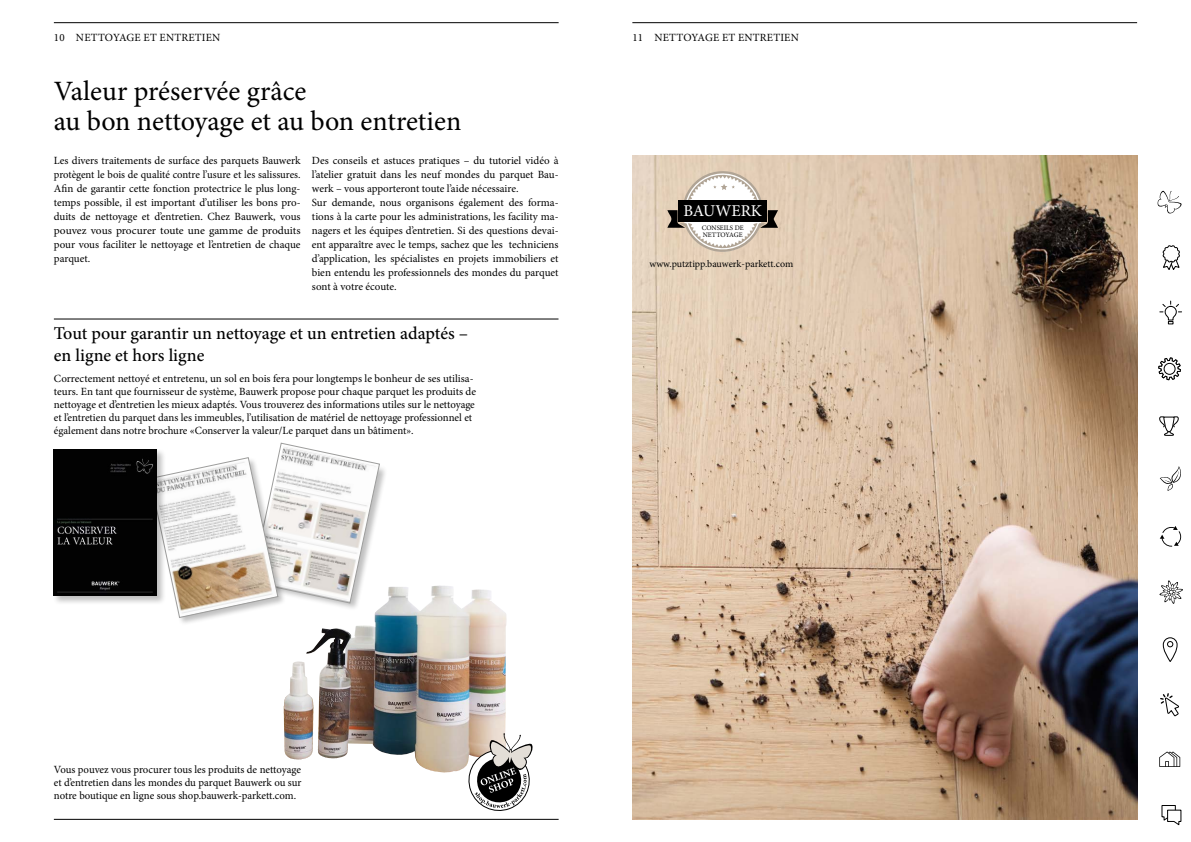
<style>
.page{position:relative;width:1191px;height:842px;background:#fff}
.page>*{position:absolute;margin:0;border:0;box-sizing:border-box;transform-origin:0 0}
.t1{font:28px/30px "Minion Pro";color:#000}
.t2{font:500 18px/22px "Minion Pro";color:#000}
.t3{font:16.5px "Minion Pro";color:#fff}
.t4{font:11px/14px "Minion Pro";color:#000;text-align:justify}
.t5{font:11px "Minion Pro";letter-spacing:.02em;color:#000}
.t6{font:10px "Minion Pro";letter-spacing:-.005em;color:#000}
.t7{font:6.9px/6.5px "Minion Pro";color:#000}
</style>
<div class="page">
<hr style="left:54px;top:22px;width:504px;height:1px;background:#000">
<hr style="left:632px;top:22px;width:505px;height:1px;background:#000">
<hr style="left:54px;top:819px;width:504px;height:1px;background:#000">
<img style="left:632px;top:156px;width:505px;height:663px">
<img style="left:283px;top:585px;width:224px;height:187px">
<img style="left:380px;top:585px;width:59px;height:28px">
<svg style="left:464px;top:733px;width:69px;height:78px"></svg>
<div style="left:251px;top:443px;width:137px;height:169px;background:#000;opacity:.25"></div>
<hr style="left:54px;top:319px;width:504px;height:1px;background:#000">
<div style="left:149px;top:457px;width:137px;height:169px;background:#000;opacity:.25"></div>
<svg style="left:150px;top:443px;width:230px;height:175px"></svg>
<div style="left:52px;top:449px;width:114px;height:157px;background:#000;opacity:.25"></div>
<img style="left:54px;top:450px;width:103px;height:146px">
<div style="left:678px;top:201px;width:89px;height:21px;background:#000"></div>
<svg style="left:667px;top:210px;width:111px;height:42px"></svg>
<svg style="left:683px;top:170px;width:79px;height:31px"></svg>
<svg style="left:1157px;top:190px;width:26px;height:636px"></svg>
<p class="t5" style="left:54px;top:30px;width:168px">10 NETTOYAGE ET ENTRETIEN</p>
<p class="t5" style="left:632px;top:30px;width:168px">11 NETTOYAGE ET ENTRETIEN</p>
<h1 class="t1" style="left:54px;top:76px;width:409px">Valeur préservée grâce<br>au bon nettoyage et au bon entretien</h1>
<p class="t4" style="left:54px;top:154px;width:248px">Les divers traitements de surface des parquets Bauwerk protègent le bois de qualité contre l’usure et les salissures.<br>Afin de garantir cette fonction protectrice le plus long&shy;temps possible, il est important d’utiliser les bons pro&shy;duits de nettoyage et d’entretien. Chez Bauwerk, vous pouvez vous procurer toute une gamme de produits pour vous faciliter le nettoyage et l’entretien de chaque parquet.</p>
<p class="t4" style="left:312px;top:154px;width:248px;text-align:left">Des conseils et astuces pratiques – du tutoriel vidéo à l’atelier gratuit dans les neuf mondes du parquet Bau&shy;werk – vous apporteront toute l’aide nécessaire.<br>Sur demande, nous organisons également des forma&shy;tions à la carte pour les administrations, les facility ma&shy;nagers et les équipes d’entretien. Si des questions devai&shy;ent apparaître avec le temps, sachez que les techniciens d’application, les spécialistes en projets immobiliers et bien entendu les professionnels des mondes du parquet sont à votre écoute.</p>
<h2 class="t2" style="left:54px;top:322px;width:416px">Tout pour garantir un nettoyage et un entretien adaptés – en ligne et hors ligne</h2>
<p class="t4" style="left:54px;top:372px;width:424px;line-height:13px;text-align:left">Correctement nettoyé et entretenu, un sol en bois fera pour longtemps le bonheur de ses utilisa&shy;teurs. En tant que fournisseur de système, Bauwerk propose pour chaque parquet les produits de nettoyage et d’entretien les mieux adaptés. Vous trouverez des informations utiles sur le nettoyage et l’entretien du parquet dans les immeubles, l’utilisation de matériel de nettoyage professionnel et également dans notre brochure «Conserver la valeur/Le parquet dans un bâtiment».</p>
<h3 class="t3" style="left:683px;top:200px;width:80px">BAUWERK</h3>
<p class="t7" style="left:701px;top:225px;width:43px">CONSEILS DE<br>NETTOYAGE</p>
<p class="t6" style="left:649px;top:257px;width:145px">www.putztipp.bauwerk-parkett.com</p>
<p class="t4" style="left:54px;top:763px;width:249px;line-height:13px">Vous pouvez vous procurer tous les produits de nettoyage et d’entretien dans les mondes du parquet Bauwerk ou sur notre boutique en ligne sous shop.bauwerk-parkett.com.</p>
</div>
